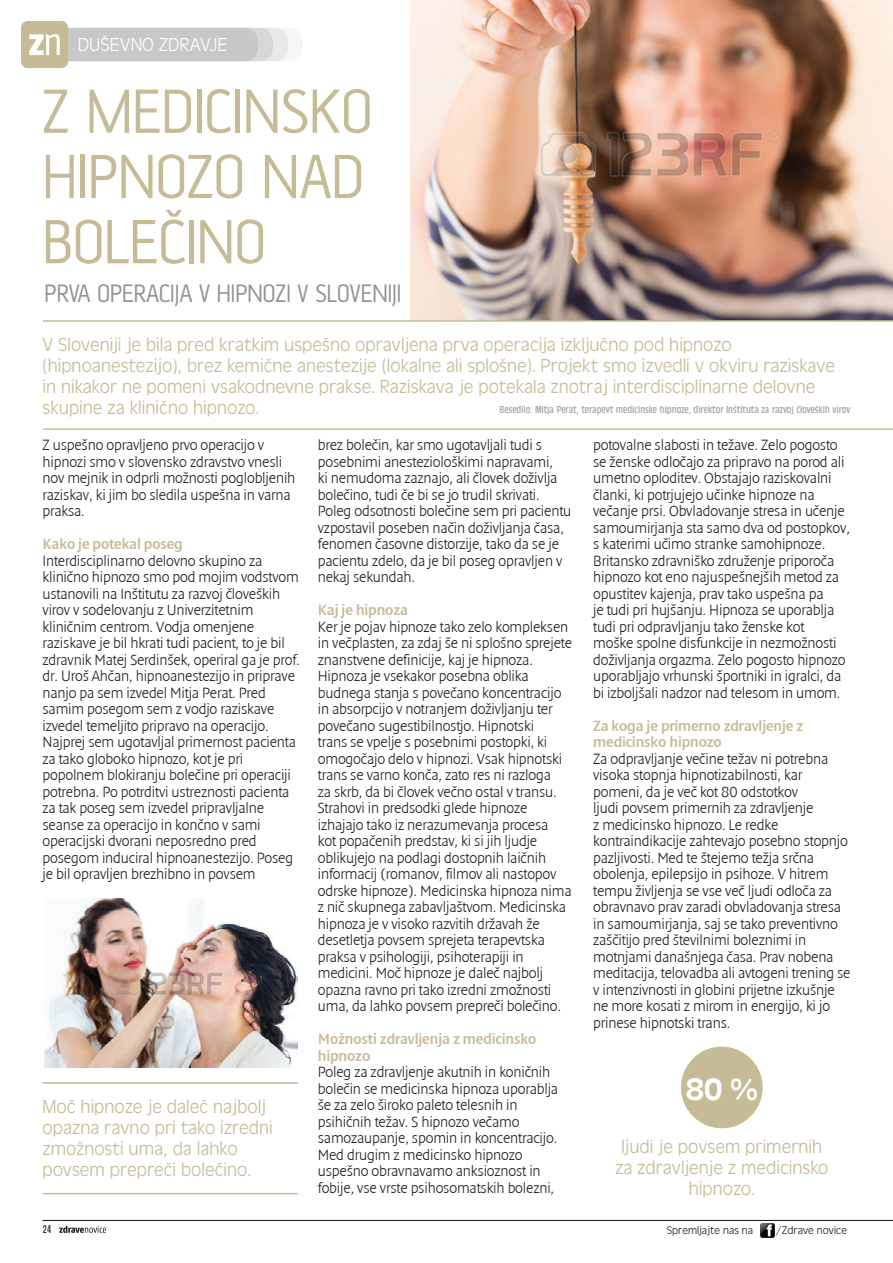
<style>
.page{position:relative;width:893px;height:1263px;background:#fff}
.page>*{position:absolute;margin:0;border:0;box-sizing:border-box;transform-origin:0 0}
.t1{font:67.05px/65.2px "AF Battersea NS";color:#c5bc97}
.t2{font:500 32.25px "Antique Oli TEE";color:#fff}
.t3{font:27.15px "AF Battersea NS";color:#919396}
.t4{font:19.5px/21px "Antique Oli TEE Ligh";color:#c5bc97}
.t5{font:19.5px "Antique Oli TEE Ligh";color:#fff}
.t6{font:15px/16.5px "Denda New Light CE";letter-spacing:-.01em;color:#231f20}
.t7{font:15px/16.5px "Denda New CE";letter-spacing:-.01em;color:#c5bc97}
.t8{font:12px "Accius TEE Regu Narr";color:#231f20}
.t9{font:11.4px "Antique Oli TEE Ligh";color:#231f20}
.t10{font:condensed 10.5px "Antique Oli TEE";color:#a8a9ad}
</style>
<div class="page">
<img style="left:410px;top:0;width:483px;height:320px">
<svg style="left:83px;top:28px;width:220px;height:33px"></svg>
<div style="left:38px;top:28px;width:220px;height:33px;background:#c7c8ca;border-radius:14px"></div>
<div style="left:21px;top:21px;width:47px;height:47px;background:#c5bc97;border-radius:7px"></div>
<svg style="left:29px;top:34px;width:31px;height:21px"></svg>
<hr style="left:43px;top:320px;width:850px;height:2px;background:#c5bc97">
<hr style="left:43px;top:428px;width:850px;height:2px;background:#c5bc97">
<hr style="left:43px;top:1082px;width:255px;height:2px;background:#c5bc97">
<hr style="left:43px;top:1193px;width:255px;height:1px;background:#c5bc97">
<div style="left:681px;top:1046px;width:82px;height:82px;background:#c5bc97;border-radius:50%"></div>
<svg style="left:59px;top:1226px;width:47px;height:7px"></svg>
<hr style="left:43px;top:1220px;width:850px;height:1px;background:#231f20">
<img style="left:760px;top:1224px;width:14px;height:14px">
<img style="left:45px;top:899px;width:253px;height:168px">
<h3 class="t5" style="left:78px;top:34px;width:151px">DUŠEVNO ZDRAVJE</h3>
<h1 class="t1" style="left:43px;top:77px;width:331px">Z MEDICINSKO<br>HIPNOZO NAD<br>BOLEČINO</h1>
<h3 class="t3" style="left:45px;top:279px;width:358px">PRVA OPERACIJA V HIPNOZI V SLOVENIJI</h3>
<p class="t4" style="left:43px;top:334px;width:794px">V Sloveniji je bila pred kratkim uspešno opravljena prva operacija izključno pod hipnozo (hipnoanestezijo), brez kemične anestezije (lokalne ali splošne). Projekt smo izvedli v okviru raziskave in nikakor ne pomeni vsakodnevne prakse. Raziskava je potekala znotraj interdisciplinarne delovne skupine za klinično hipnozo.</p>
<p class="t10" style="left:500px;top:403px;width:352px">Besedilo: Mitja Perat, terapevt medicinske hipnoze, direktor Inštituta za razvoj človeških virov</p>
<p class="t6" style="left:43px;top:437px;width:254px">Z uspešno opravljeno prvo operacijo v hipnozi smo v slovensko zdravstvo vnesli nov mejnik in odprli možnosti poglobljenih raziskav, ki jim bo sledila uspešna in varna praksa.</p>
<p class="t7" style="left:43px;top:536px;width:142px">Kako je potekal poseg</p>
<p class="t6" style="left:43px;top:552px;width:259px">Interdisciplinarno delovno skupino za klinično hipnozo smo pod mojim vodstvom ustanovili na Inštitutu za razvoj človeških virov v sodelovanju z Univerzitetnim kliničnim centrom. Vodja omenjene raziskave je bil hkrati tudi pacient, to je bil zdravnik Matej Serdinšek, operiral ga je prof. dr. Uroš Ahčan, hipnoanestezijo in priprave nanjo pa sem izvedel Mitja Perat. Pred samim posegom sem z vodjo raziskave izvedel temeljito pripravo na operacijo.<br>Najprej sem ugotavljal primernost pacienta za tako globoko hipnozo, kot je pri popolnem blokiranju bolečine pri operaciji potrebna. Po potrditvi ustreznosti pacienta za tak poseg sem izvedel pripravljalne seanse za operacijo in končno v sami operacijski dvorani neposredno pred posegom induciral hipnoanestezijo. Poseg je bil opravljen brezhibno in povsem</p>
<h3 class="t4" style="left:43px;top:1097px;width:232px">Moč hipnoze je daleč najbolj opazna ravno pri tako izredni zmožnosti uma, da lahko povsem prepreči bolečino.</h3>
<p class="t6" style="left:318px;top:437px;width:255px">brez bolečin, kar smo ugotavljali tudi s posebnimi anesteziološkimi napravami,<br>ki nemudoma zaznajo, ali človek doživlja bolečino, tudi če bi se jo trudil skrivati.<br>Poleg odsotnosti bolečine sem pri pacientu vzpostavil poseben način doživljanja časa, fenomen časovne distorzije, tako da se je pacientu zdelo, da je bil poseg opravljen v nekaj sekundah.</p>
<p class="t7" style="left:318px;top:602px;width:92px">Kaj je hipnoza</p>
<p class="t6" style="left:318px;top:618px;width:256px">Ker je pojav hipnoze tako zelo kompleksen in večplasten, za zdaj še ni splošno sprejete znanstvene definicije, kaj je hipnoza.<br>Hipnoza je vsekakor posebna oblika budnega stanja s povečano koncentracijo in absorpcijo v notranjem doživljanju ter povečano sugestibilnostjo. Hipnotski<br>trans se vpelje s posebnimi postopki, ki omogočajo delo v hipnozi. Vsak hipnotski trans se varno konča, zato res ni razloga<br>za skrb, da bi človek večno ostal v transu.<br>Strahovi in predsodki glede hipnoze izhajajo tako iz nerazumevanja procesa<br>kot popačenih predstav, ki si jih ljudje oblikujejo na podlagi dostopnih laičnih informacij (romanov, filmov ali nastopov odrske hipnoze). Medicinska hipnoza nima z nič skupnega zabavljaštvom. Medicinska hipnoza je v visoko razvitih državah že desetletja povsem sprejeta terapevtska praksa v psihologiji, psihoterapiji in medicini. Moč hipnoze je daleč najbolj opazna ravno pri tako izredni zmožnosti uma, da lahko povsem prepreči bolečino.</p>
<p class="t7" style="left:318px;top:1031px;width:220px">Možnosti zdravljenja z medicinsko hipnozo</p>
<p class="t6" style="left:318px;top:1064px;width:242px">Poleg za zdravljenje akutnih in koničnih bolečin se medicinska hipnoza uporablja še za zelo široko paleto telesnih in psihičnih težav. S hipnozo večamo samozaupanje, spomin in koncentracijo.<br>Med drugim z medicinsko hipnozo uspešno obravnavamo anksioznost in fobije, vse vrste psihosomatskih bolezni,</p>
<p class="t6" style="left:593px;top:437px;width:258px">potovalne slabosti in težave. Zelo pogosto se ženske odločajo za pripravo na porod ali umetno oploditev. Obstajajo raziskovalni članki, ki potrjujejo učinke hipnoze na večanje prsi. Obvladovanje stresa in učenje samoumirjanja sta samo dva od postopkov, s katerimi učimo stranke samohipnoze.<br>Britansko zdravniško združenje priporoča hipnozo kot eno najuspešnejših metod za opustitev kajenja, prav tako uspešna pa<br>je tudi pri hujšanju. Hipnoza se uporablja tudi pri odpravljanju tako ženske kot<br>moške spolne disfunkcije in nezmožnosti doživljanja orgazma. Zelo pogosto hipnozo uporabljajo vrhunski športniki in igralci, da bi izboljšali nadzor nad telesom in umom.</p>
<p class="t7" style="left:593px;top:718px;width:212px">Za koga je primerno zdravljenje z medicinsko hipnozo</p>
<p class="t6" style="left:593px;top:750px;width:259px">Za odpravljanje večine težav ni potrebna visoka stopnja hipnotizabilnosti, kar pomeni, da je več kot 80 odstotkov<br>ljudi povsem primernih za zdravljenje<br>z medicinsko hipnozo. Le redke kontraindikacije zahtevajo posebno stopnjo pazljivosti. Med te štejemo težja srčna obolenja, epilepsijo in psihoze. V hitrem tempu življenja se vse več ljudi odloča za obravnavo prav zaradi obvladovanja stresa in samoumirjanja, saj se tako preventivno zaščitijo pred številnimi boleznimi in motnjami današnjega časa. Prav nobena meditacija, telovadba ali avtogeni trening se v intenzivnosti in globini prijetne izkušnje ne more kosati z mirom in energijo, ki jo prinese hipnotski trans.</p>
<h2 class="t2" style="left:686px;top:1071px;width:74px">80 %</h2>
<h3 class="t4" style="left:615px;top:1136px;width:215px;text-align:center">ljudi je povsem primernih za zdravljenje z medicinsko hipnozo.</h3>
<p class="t8" style="left:43px;top:1222px;width:11px">24</p>
<p class="t9" style="left:667px;top:1224px;width:88px">Spremljajte nas na</p>
<p class="t9" style="left:776px;top:1224px;width:73px">/Zdrave novice</p>
</div>
